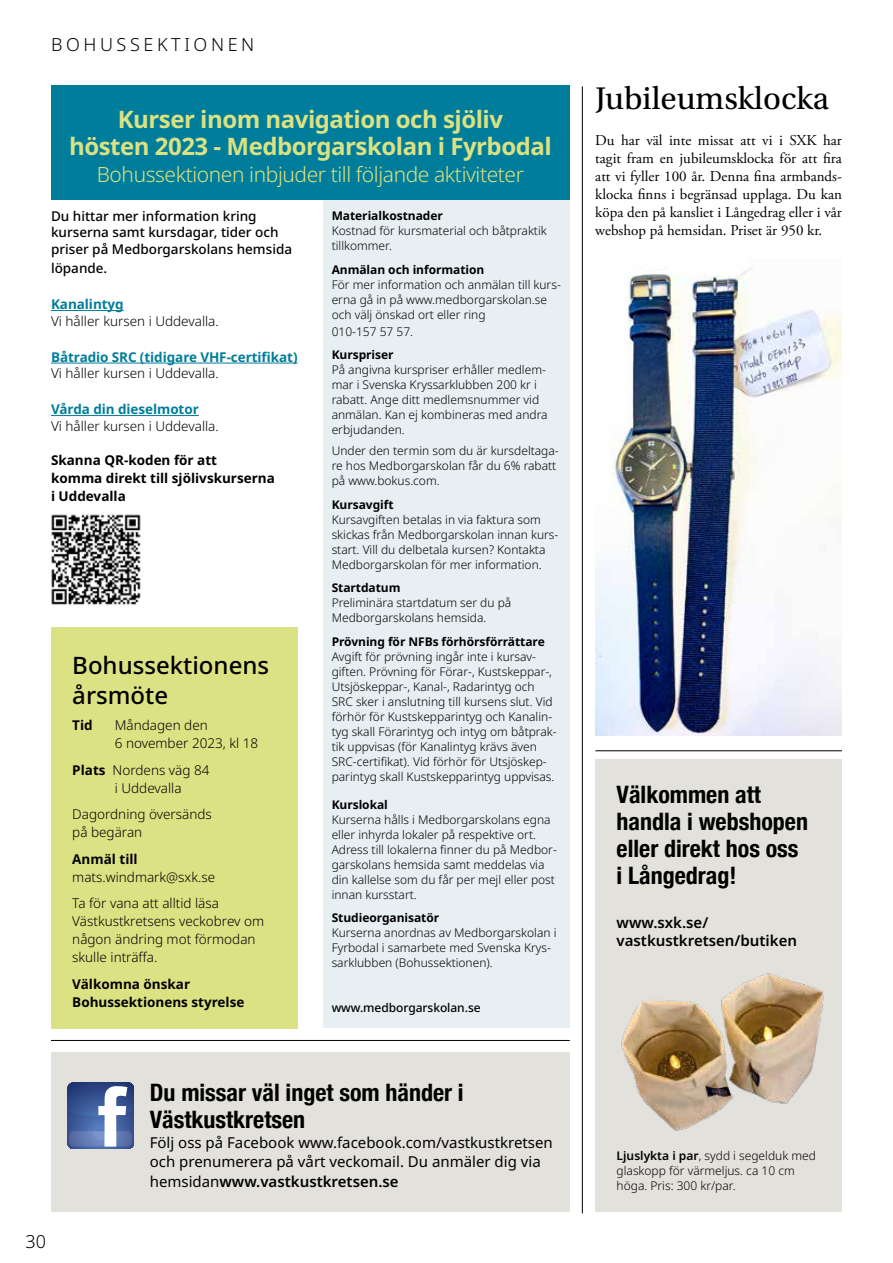
<style>
.page{position:relative;width:893px;height:1263px;background:#fff}
.page>*{position:absolute;margin:0;border:0;box-sizing:border-box;transform-origin:0 0}
.t1{font:33px "Utopia Std";color:#000}
.t2{font:700 condensed 24px/27px "Helvetica Neue";color:#000}
.t3{font:700 24px/27px "Noto Sans";letter-spacing:-.02em;color:#dbe283;text-align:center}
.t4{font:500 24px/30px "Noto Sans";color:#000}
.t5{font:300 21px "Noto Sans";letter-spacing:-.02em;color:#dbe283}
.t6{font:300 18px "Noto Sans";letter-spacing:.2em;color:#000}
.t7{font:15px/18px "Adobe Garamond Pro";color:#000;text-align:justify}
.t8{font:15px/19.5px "Noto Sans";color:#000}
.t9{font:600 15px/18px "Noto Sans";color:#000}
.t10{font:300 13.5px/18px "Noto Sans";color:#000}
.t11{font:700 13.5px/18px "Noto Sans";color:#000}
.t12{font:500 13.5px/16.5px "Noto Sans";color:#000}
.t13{font:700 13.5px "Noto Sans";letter-spacing:-.005em;color:#007d9a}
.t14{font:300 12px/15px "Noto Sans";color:#000}
.t15{font:700 12px "Noto Sans";letter-spacing:-.005em;color:#000}
.t16{font:500 12px "Noto Sans";letter-spacing:-.005em;color:#000}
.s1{font-weight:700}
.s2{font-weight:600}
</style>
<div class="page">
<hr style="left:51px;top:310px;width:73px;height:1px;background:#007d9a">
<hr style="left:51px;top:363px;width:247px;height:1px;background:#007d9a">
<hr style="left:51px;top:415px;width:148px;height:1px;background:#007d9a">
<div style="left:323px;top:199px;width:247px;height:829px;background:#e7eff2"></div>
<div style="left:51px;top:627px;width:247px;height:401px;background:#dbe283"></div>
<div style="left:51px;top:85px;width:519px;height:114px;background:#007d9a"></div>
<hr style="left:582px;top:86px;width:1px;height:1127px;background:#000">
<img style="left:51px;top:514px;width:90px;height:91px">
<div style="left:51px;top:1053px;width:519px;height:159px;background:#e3e1db"></div>
<hr style="left:51px;top:1040px;width:519px;height:1px;background:#000">
<hr style="left:595px;top:750px;width:247px;height:1px;background:#000">
<svg style="left:67px;top:1082px;width:67px;height:67px;background:#687ead"></svg>
<img style="left:595px;top:268px;width:247px;height:468px">
<div style="left:595px;top:759px;width:247px;height:453px;background:#e3e1db"></div>
<img style="left:621px;top:973px;width:203px;height:158px">
<h3 class="t6" style="left:51px;top:32px;width:205px">BOHUSSEKTIONEN</h3>
<h2 class="t3" style="left:69px;top:106px;width:484px">Kurser inom navigation och sjöliv<br>hösten 2023 - Medborgarskolan i Fyrbodal</h2>
<h3 class="t5" style="left:97px;top:160px;width:429px">Bohussektionen inbjuder till följande aktiviteter</h3>
<p class="t12" style="left:51px;top:208px;width:243px">Du hittar mer information kring kurserna samt kursdagar, tider och priser på Medborgarskolans hemsida</p>
<p class="t12" style="left:51px;top:260px;width:58px">löpande.</p>
<p class="t13" style="left:51px;top:295px;width:74px">Kanalintyg</p>
<p class="t10" style="left:51px;top:312px;width:169px">Vi håller kursen i Uddevalla.</p>
<p class="t13" style="left:51px;top:347px;width:248px">Båtradio SRC (tidigare VHF-certifikat)</p>
<p class="t10" style="left:51px;top:365px;width:169px">Vi håller kursen i Uddevalla.</p>
<p class="t13" style="left:51px;top:400px;width:149px">Vårda din dieselmotor</p>
<p class="t10" style="left:51px;top:417px;width:169px">Vi håller kursen i Uddevalla.</p>
<p class="t11" style="left:51px;top:452px;width:225px">Skanna QR-koden för att<br>komma direkt till sjölivskurserna i Uddevalla</p>
<h2 class="t4" style="left:72px;top:651px;width:198px">Bohussektionens årsmöte</h2>
<p class="t11" style="left:72px;top:717px;width:22px">Tid</p>
<p class="t10" style="left:115px;top:717px;width:145px">Måndagen den<br>6 november 2023, kl 18</p>
<p class="t10" style="left:115px;top:761px;width:96px;text-indent:-43px"><span class="s1">Plats</span> Nordens väg 84 i Uddevalla</p>
<p class="t10" style="left:72px;top:806px;width:141px">Dagordning översänds på begäran</p>
<p class="t11" style="left:72px;top:850px;width:67px">Anmäl till</p>
<p class="t10" style="left:72px;top:864px;width:148px;line-height:26.5px">mats.windmark@sxk.se<br>Ta för vana att alltid läsa</p>
<p class="t10" style="left:72px;top:913px;width:193px">Västkustkretsens veckobrev om någon ändring mot förmodan skulle inträffa.</p>
<p class="t11" style="left:72px;top:975px;width:174px">Välkomna önskar<br>Bohussektionens styrelse</p>
<p class="t15" style="left:332px;top:208px;width:113px">Materialkostnader</p>
<p class="t14" style="left:332px;top:224px;width:217px">Kostnad för kursmaterial och båtpraktik tillkommer.</p>
<p class="t15" style="left:332px;top:261px;width:154px">Anmälan och information</p>
<p class="t14" style="left:332px;top:277px;width:231px">För mer information och anmälan till kurs&shy;erna gå in på www.medborgarskolan.se och välj önskad ort eller ring</p>
<p class="t14" style="left:332px;top:324px;width:83px">010-157 57 57.</p>
<p class="t15" style="left:332px;top:346px;width:63px">Kurspriser</p>
<p class="t14" style="left:332px;top:362px;width:217px">På angivna kurspriser erhåller medlem&shy;mar i Svenska Kryssarklubben 200 kr i rabatt. Ange ditt medlemsnummer vid anmälan. Kan ej kombineras med andra erbjudanden.</p>
<p class="t14" style="left:332px;top:443px;width:229px">Under den termin som du är kursdeltaga&shy;re hos Medborgarskolan får du 6% rabatt på www.bokus.com.</p>
<p class="t15" style="left:332px;top:496px;width:63px">Kursavgift</p>
<p class="t14" style="left:332px;top:512px;width:228px">Kursavgiften betalas in via faktura som skickas från Medborgarskolan innan kurs&shy;start. Vill du delbetala kursen? Kontakta Medborgarskolan för mer information.</p>
<p class="t15" style="left:332px;top:579px;width:70px">Startdatum</p>
<p class="t14" style="left:332px;top:595px;width:181px">Preliminära startdatum ser du på<br>Medborgarskolans hemsida.</p>
<p class="t15" style="left:332px;top:633px;width:215px">Prövning för NFBs förhörsförrättare</p>
<p class="t14" style="left:332px;top:649px;width:226px">Avgift för prövning ingår inte i kursav&shy;giften. Prövning för Förar-, Kustskeppar-, Utsjöskeppar-, Kanal-, Radarintyg och SRC sker i anslutning till kursens slut. Vid förhör för Kustskepparintyg och Kanalin&shy;tyg skall Förarintyg och intyg om båtprak&shy;tik uppvisas (för Kanalintyg krävs även SRC-certifikat). Vid förhör för Utsjöskep&shy;parintyg skall Kustskepparintyg uppvisas.</p>
<p class="t15" style="left:332px;top:796px;width:58px">Kurslokal</p>
<p class="t14" style="left:332px;top:812px;width:227px">Kurserna hålls i Medborgarskolans egna eller inhyrda lokaler på respektive ort.<br>Adress till lokalerna finner du på Medbor&shy;garskolans hemsida samt meddelas via din kallelse som du får per mejl eller post innan kursstart.</p>
<p class="t15" style="left:332px;top:909px;width:109px">Studieorganisatör</p>
<p class="t14" style="left:332px;top:925px;width:226px">Kurserna anordnas av Medborgarskolan i<br>Fyrbodal i samarbete med Svenska Krys&shy;sarklubben (Bohussektionen).</p>
<p class="t16" style="left:332px;top:999px;width:150px">www.medborgarskolan.se</p>
<h3 class="t6" style="left:26px;top:1228px;width:22px">30</h3>
<h2 class="t2" style="left:150px;top:1077px;width:315px">Du missar väl inget som händer i<br>Västkustkretsen</h2>
<p class="t8" style="left:150px;top:1133px;width:405px">Följ oss på Facebook www.facebook.com/vastkustkretsen och prenumerera på vårt veckomail. Du anmäler dig via hemsidan<span class="s2">www.vastkustkretsen.se</span></p>
<h1 class="t1" style="left:595px;top:81px;width:235px">Jubileumsklocka</h1>
<p class="t7" style="left:595px;top:132px;width:248px">Du har väl inte missat att vi i SXK har tagit fram en jubileumsklocka för att fira att vi fyller 100 år. Denna fina armbands&shy;klocka finns i begränsad upplaga. Du kan köpa den på kansliet i Långedrag eller i vår webshop på hemsidan. Priset är 950 kr.</p>
<h2 class="t2" style="left:617px;top:780px;width:193px">Välkommen att handla i webshopen eller direkt hos oss i Långedrag!</h2>
<p class="t9" style="left:617px;top:914px;width:182px">www.sxk.se/ vastkustkretsen/butiken</p>
<p class="t14" style="left:617px;top:1149px;width:201px"><span class="s2">Ljuslykta i par</span>, sydd i segelduk med glaskopp för värmeljus. ca 10 cm höga. Pris: 300 kr/par.</p>
</div>
